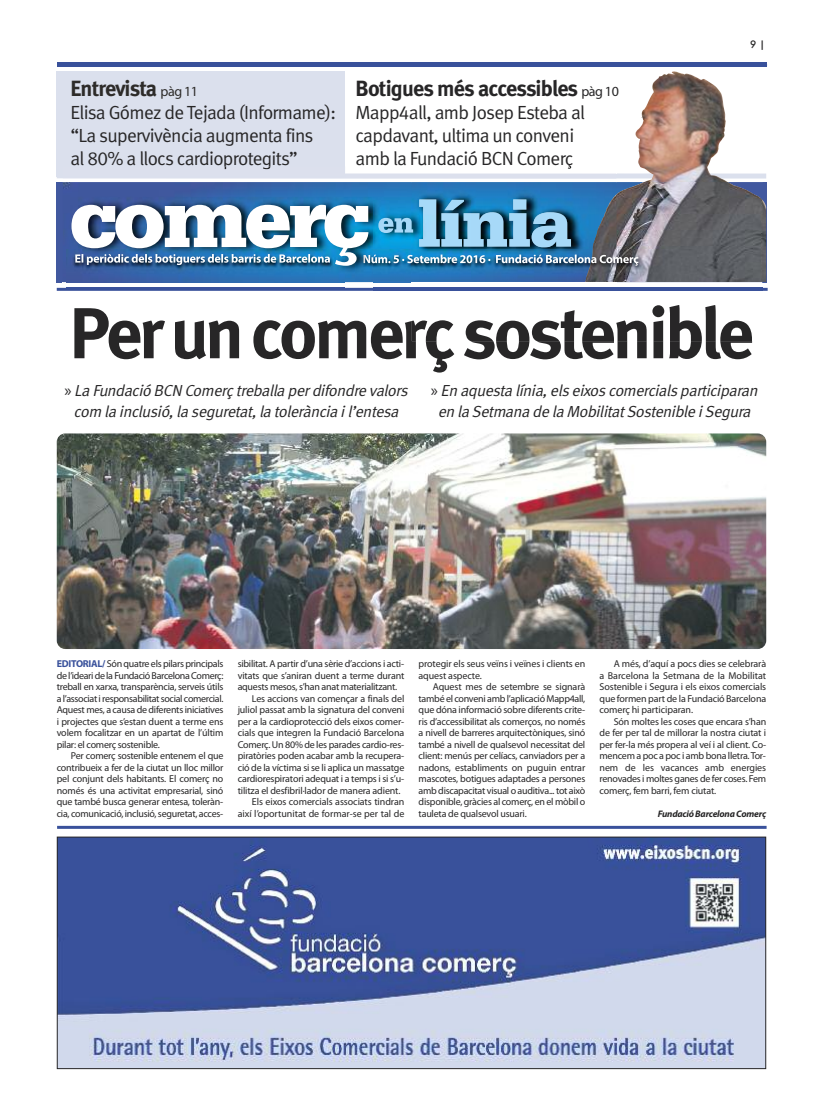
<style>
.page{position:relative;width:823px;height:1106px;background:#fff}
.page>*{position:absolute;margin:0;border:0;box-sizing:border-box;transform-origin:0 0}
.t1{font:900 86px "Serifa";letter-spacing:-.045em;color:#fff}
.t2{font:700 72px "Seat Meta";letter-spacing:-.045em;color:#272627}
.t3{font:700 22px "Seat Meta";letter-spacing:-.035em;color:#272627}
.t4{font:700 22px "Seat Meta";letter-spacing:-.04em;color:#2d2b29}
.t5{font:19px/23px "Seat Meta Normal";letter-spacing:-.035em;color:#272627}
.t6{font:italic 16px/21px "Seat Meta Normal";color:#272627;text-align:center}
.t7{font:10px/11.5px "Myriad Pro";letter-spacing:-.015em;color:#272627;text-align:justify}
.t8{font:500 10px "Futura";color:#272627}
.t9{font:italic 700 9.5px "Myriad Pro";letter-spacing:-.025em;color:#272627}
.s1{font-family:"Myriad Pro";font-weight:400;font-size:14px}
.s2{font-family:"Myriad Pro";font-style:normal;font-size:17px}
.s3{font-weight:700;color:#39519b}
</style>
<div class="page">
<hr style="left:57px;top:288px;width:710px;height:3px;background:#39519b">
<hr style="left:57px;top:826px;width:709px;height:3px;background:#39519b">
<img style="left:59px;top:838px;width:704px;height:229px">
<div style="left:57px;top:836px;width:708px;height:233px;border:1px solid #272627"></div>
<img style="left:57px;top:433px;width:708px;height:216px;border-radius:9px">
<div style="left:57px;top:62px;width:709px;height:5px;background:#39519b"></div>
<div style="left:57px;top:72px;width:288px;height:105px;background:#dbe0ed"></div>
<img style="left:66px;top:287px;width:278px;height:1px">
<img style="left:616px;top:71px;width:149px;height:211px">
<img style="left:465px;top:305px;width:287px;height:36px">
<img style="left:470px;top:282px;width:291px;height:6px">
<img style="left:411px;top:320px;width:43px;height:21px">
<img style="left:616px;top:182px;width:145px;height:100px">
<img style="left:586px;top:250px;width:112px;height:32px">
<img style="left:373px;top:287px;width:97px;height:1px">
<img style="left:567px;top:166px;width:5px;height:3px">
<img style="left:66px;top:282px;width:550px;height:3px">
<img style="left:224px;top:167px;width:47px;height:3px">
<img style="left:63px;top:182px;width:348px;height:100px">
<img style="left:66px;top:249px;width:278px;height:33px">
<img style="left:75px;top:254px;width:86px;height:11px">
<img style="left:355px;top:250px;width:18px;height:31px">
<svg style="left:363px;top:254px;width:10px;height:9px"></svg>
<img style="left:411px;top:182px;width:205px;height:68px">
<img style="left:373px;top:281px;width:213px;height:1px">
<img style="left:419px;top:199px;width:152px;height:48px">
<img style="left:592px;top:194px;width:24px;height:56px">
<img style="left:470px;top:250px;width:122px;height:31px">
<img style="left:373px;top:200px;width:97px;height:81px">
<img style="left:373px;top:254px;width:77px;height:9px">
<img style="left:419px;top:200px;width:51px;height:47px">
<img style="left:378px;top:218px;width:35px;height:15px">
<h3 class="t3" style="left:355px;top:80px;width:264px">Botigues més accessibles <span class="s1">pàg 10</span></h3>
<h3 class="t5" style="left:355px;top:102px;width:231px">Mapp4all, amb Josep Esteba al capdavant, ultima un conveni amb la Fundació BCN Comerç</h3>
<h3 class="t4" style="left:70px;top:81px;width:129px">Entrevista <span class="s1">pàg 11</span></h3>
<h3 class="t5" style="left:70px;top:103px;width:267px">Elisa Gómez de Tejada (Informame): “La supervivència augmenta fins<br>al 80% a llocs cardioprotegits”</h3>
<h1 class="t1" style="left:69px;top:189px;width:302px">comerç</h1>
<p class="t8" style="left:749px;top:38px;width:16px">9 |</p>
<h2 class="t2" style="left:69px;top:306px;width:685px">Peruncomerçsostenible</h2>
<h3 class="t6" style="left:64px;top:381px;width:347px"><span class="s2">»</span> La Fundació BCN Comerç treballa per difondre valors com la inclusió, la seguretat, la tolerància i l’entesa</h3>
<h3 class="t6" style="left:430px;top:381px;width:331px"><span class="s2">»</span> En aquesta línia, els eixos comercials participaran en la Setmana de la Mobilitat Sostenible i Segura</h3>
<p class="t7" style="left:57px;top:659px;width:168px"><span class="s3">EDITORIAL/</span>Són quatre els pilars principals de l’ideari de la Fundació Barcelona Comerç: treball en xarxa, transparència, serveis útils a l’associat i responsabilitat social comercial.<br>Aquest mes, a causa de diferents iniciatives i projectes que s’estan duent a terme ens volem focalitzar en un apartat de l’últim pilar: el comerç sostenible.</p>
<p class="t7" style="left:57px;top:751px;width:168px;text-indent:14px">Per comerç sostenible entenem el que contribueix a fer de la ciutat un lloc millor pel conjunt dels habitants. El comerç no només és una activitat empresarial, sinó que també busca generar entesa, toleràn&shy;cia, comunicació, inclusió, seguretat, acces-</p>
<p class="t7" style="left:237px;top:659px;width:168px">sibilitat. A partir d’una sèrie d’accions i acti-</p>
<p class="t7" style="left:237px;top:670px;width:168px">vitats que s’aniran duent a terme durant</p>
<p class="t7" style="left:237px;top:682px;width:161px">aquests mesos, s’han anat materialitzant.</p>
<p class="t7" style="left:252px;top:693px;width:154px">Les accions van començar a finals del</p>
<p class="t7" style="left:237px;top:705px;width:168px">juliol passat amb la signatura del conveni</p>
<p class="t7" style="left:237px;top:716px;width:168px">per a la cardioprotecció dels eixos comer-</p>
<p class="t7" style="left:237px;top:728px;width:168px">cials que integren la Fundació Barcelona</p>
<p class="t7" style="left:237px;top:739px;width:168px">Comerç. Un 80% de les parades cardio-res-</p>
<p class="t7" style="left:237px;top:751px;width:168px">piratòries poden acabar amb la recupera-</p>
<p class="t7" style="left:237px;top:762px;width:168px">ció de la víctima si se li aplica un massatge</p>
<p class="t7" style="left:237px;top:774px;width:168px">cardiorespiratori adequat i a temps i si s’u-</p>
<p class="t7" style="left:237px;top:785px;width:164px">tilitza el desfibril·lador de manera adient.</p>
<p class="t7" style="left:252px;top:797px;width:154px">Els eixos comercials associats tindran</p>
<p class="t7" style="left:237px;top:808px;width:168px">així l’oportunitat de formar-se per tal de</p>
<p class="t7" style="left:418px;top:659px;width:168px">protegir els seus veïns i veïnes i clients en aquest aspecte.</p>
<p class="t7" style="left:418px;top:682px;width:168px;text-indent:14px">Aquest mes de setembre se signarà també el conveni amb l’aplicació Mapp4all, que dóna informació sobre diferents crite&shy;ris d’accessibilitat als comerços, no només a nivell de barreres arquitectòniques, sinó també a nivell de qualsevol necessitat del client: menús per celíacs, canviadors per a nadons, establiments on puguin entrar mascotes, botigues adaptades a persones amb discapacitat visual o auditiva... tot això disponible, gràcies al comerç, en el mòbil o tauleta de qualsevol usuari.</p>
<p class="t7" style="left:599px;top:659px;width:168px;text-indent:14px">A més, d’aquí a pocs dies se celebrarà a Barcelona la Setmana de la Mobilitat Sostenible i Segura i els eixos comercials que formen part de la Fundació Barcelona comerç hi participaran.</p>
<p class="t7" style="left:599px;top:716px;width:168px;text-indent:14px">Són moltes les coses que encara s’han de fer per tal de millorar la nostra ciutat i per fer-la més propera al veí i al client. Co&shy;mencem a poc a poc i amb bona lletra.Tor&shy;nem de les vacances amb energies renovades i moltes ganes de fer coses. Fem comerç, fem barri, fem ciutat.</p>
<p class="t9" style="left:657px;top:810px;width:110px">Fundació Barcelona Comerç</p>
</div>
